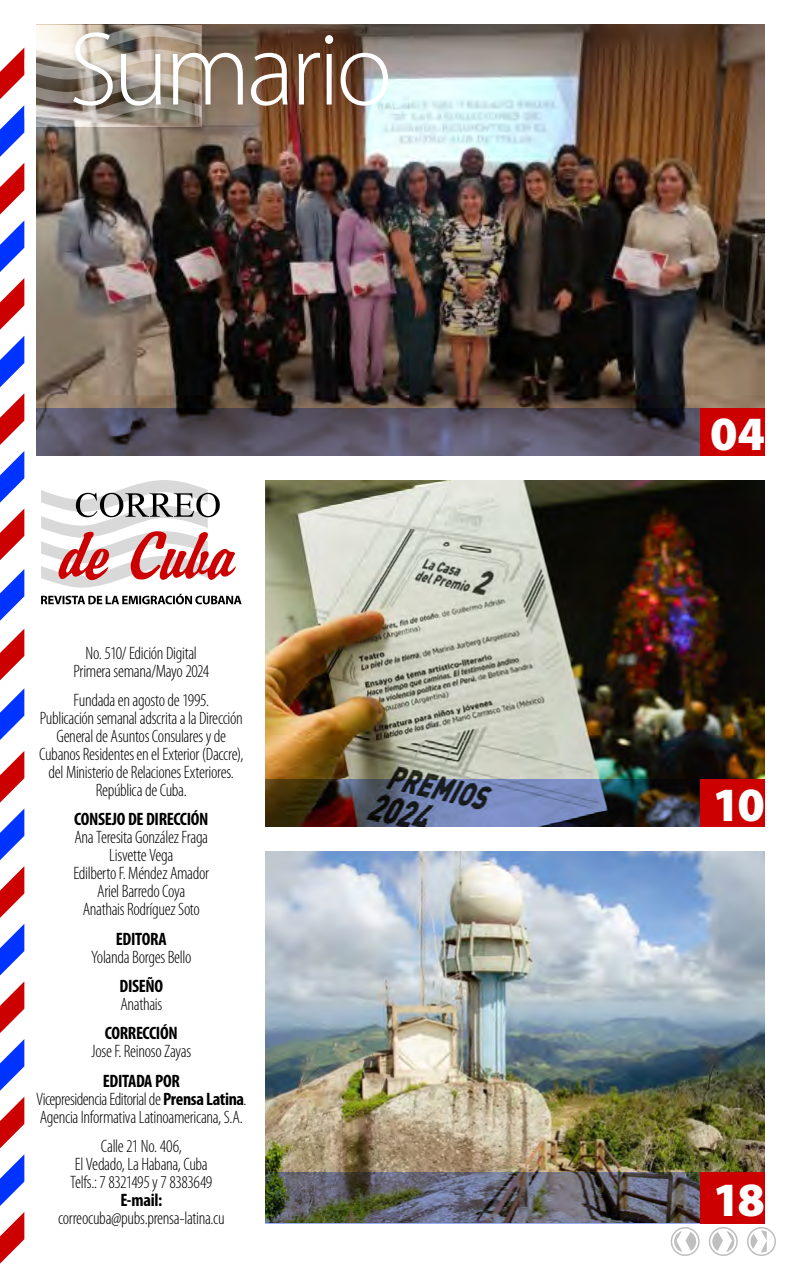
<style>
.page{position:relative;width:800px;height:1280px;background:#fff}
.page>*{position:absolute;margin:0;border:0;box-sizing:border-box;transform-origin:0 0}
.t1{font:900 48px "Myriad Pro";color:#fff}
.t2{font:300 condensed 18px/18px "Myriad Pro";letter-spacing:-.02em;color:#000;text-align:center}
.t3{font:700 condensed 18px "Myriad Pro";letter-spacing:-.02em;color:#000}
.s1{font-weight:700}
</style>
<div class="page">
<img style="left:388px;top:480px;width:377px;height:299px">
<img style="left:388px;top:851px;width:377px;height:322px">
<img style="left:36px;top:24px;width:729px;height:384px">
<svg style="left:388px;top:408px;width:312px;height:48px;background:#575264"></svg>
<svg style="left:388px;top:779px;width:312px;height:48px;background:#4e5b78"></svg>
<img style="left:388px;top:1173px;width:312px;height:51px">
<div style="left:700px;top:1173px;width:65px;height:51px;background:#c00"></div>
<div style="left:700px;top:779px;width:65px;height:48px;background:#c00"></div>
<div style="left:700px;top:408px;width:65px;height:48px;background:#c00"></div>
<svg style="left:671px;top:1227px;width:29px;height:29px"></svg>
<svg style="left:709px;top:1227px;width:29px;height:29px"></svg>
<svg style="left:747px;top:1227px;width:29px;height:29px"></svg>
<div style="left:68px;top:26px;width:327px;height:86px;background:#000;opacity:.5"></div>
<img style="left:0;top:25px;width:388px;height:1239px">
<p class="t2" style="left:73px;top:644px;width:137px">No. 510/ Edición Digital<br>Primera semana/Mayo 2024</p>
<p class="t2" style="left:39px;top:691px;width:206px">Fundada en agosto de 1995.<br>Publicación semanal adscrita a la Dirección General de Asuntos Consulares y de Cubanos Residentes en el Exterior (Daccre), del Ministerio de Relaciones Exteriores.<br>República de Cuba.</p>
<p class="t3" style="left:74px;top:808px;width:136px">CONSEJO DE DIRECCIÓN</p>
<p class="t2" style="left:73px;top:828px;width:137px">Ana Teresita González Fraga<br>Lisvette Vega<br>Edilberto F. Méndez Amador<br>Ariel Barredo Coya<br>Anathais Rodríguez Soto</p>
<p class="t3" style="left:116px;top:927px;width:53px">EDITORA</p>
<p class="t2" style="left:91px;top:948px;width:102px">Yolanda Borges Bello</p>
<p class="t3" style="left:120px;top:975px;width:45px">DISEÑO</p>
<p class="t2" style="left:120px;top:995px;width:43px">Anathais</p>
<p class="t3" style="left:105px;top:1022px;width:74px">CORRECCIÓN</p>
<p class="t2" style="left:91px;top:1042px;width:102px">Jose F. Reinoso Zayas</p>
<p class="t2" style="left:36px;top:1072px;width:212px"><span class="s1">EDITADA POR<br></span>Vicepresidencia Editorial de <span class="s1">Prensa Latina</span>.<br>Agencia Informativa Latinoamericana, S.A.</p>
<p class="t2" style="left:70px;top:1137px;width:144px">Calle 21 No. 406,<br>El Vedado, La Habana, Cuba<br>Telfs.: 7 8321495 y 7 8383649</p>
<p class="t3" style="left:120px;top:1189px;width:43px">E-mail:</p>
<p class="t2" style="left:58px;top:1209px;width:168px">correocuba@pubs.prensa-latina.cu</p>
<p class="t1" style="left:710px;top:402px;width:56px">04</p>
<p class="t1" style="left:713px;top:773px;width:54px">10</p>
<p class="t1" style="left:713px;top:1168px;width:54px">18</p>
</div>
